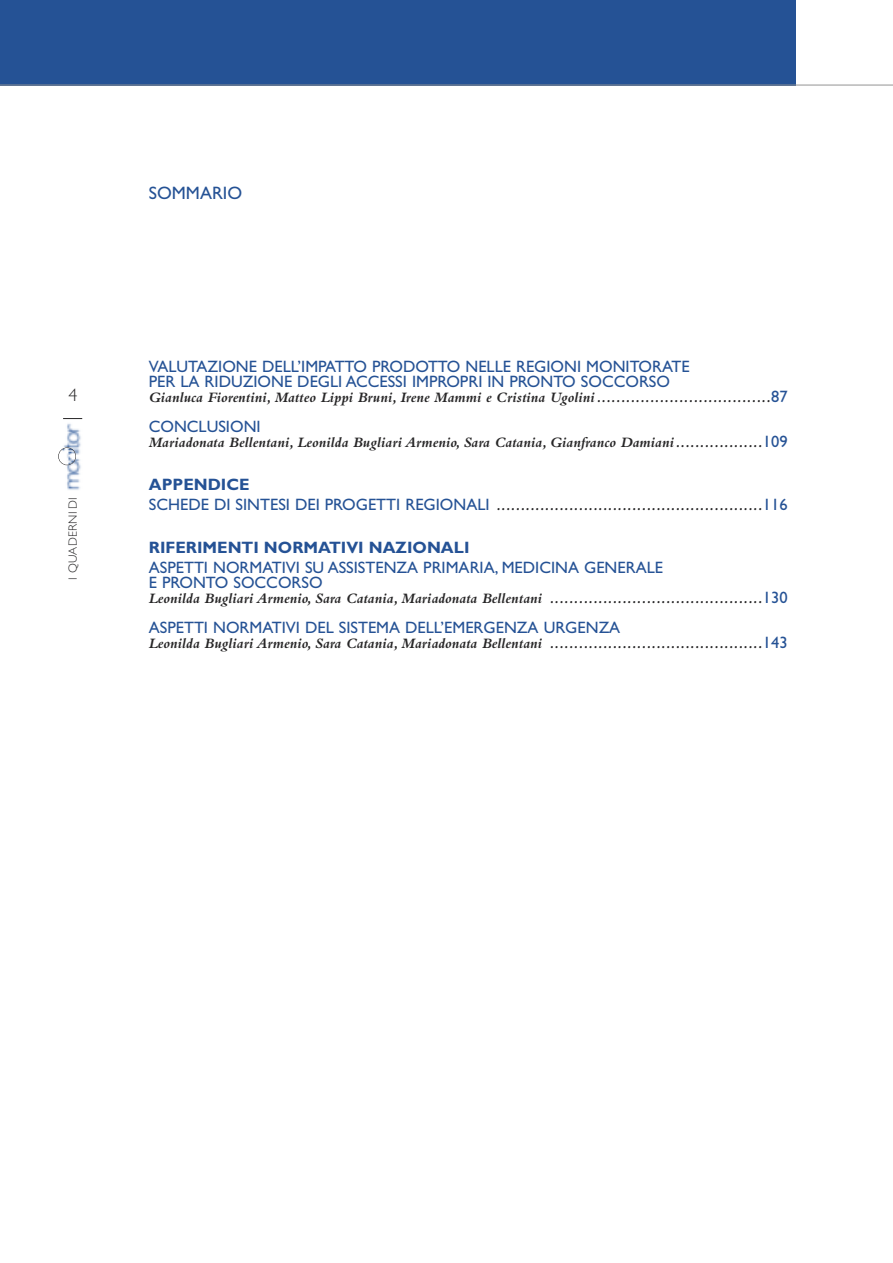
<style>
.page{position:relative;width:893px;height:1263px;background:#fff}
.page>*{position:absolute;margin:0;border:0;box-sizing:border-box;transform-origin:0 0}
.t1{font:18px "Gill Sans";color:#255295}
.t2{font:300 18px "Gill Sans";color:#272627}
.t3{font:16.5px/15px "Gill Sans";color:#255295}
.t4{font:700 16.5px "Gill Sans";color:#255295}
.t5{font:italic 700 15px "Bembo";color:#272627}
.t6{font:300 12px "Gill Sans";letter-spacing:.02em;color:#272627}
.s1{font-family:"Gill Sans";font-weight:400;font-style:normal;font-size:16.5px;color:#255295}
</style>
<div class="page">
<div style="left:0;top:0;width:795px;height:85px;background:#255295"></div>
<hr style="left:0;top:85px;width:893px;height:1px;background:#939393">
<img style="left:63px;top:423px;width:18px;height:67px">
<img style="left:58px;top:448px;width:18px;height:17px;border-radius:50%">
<div style="left:58px;top:447px;width:18px;height:18px;border:1px solid #272627;border-radius:50%"></div>
<svg style="left:63px;top:418px;width:19px;height:1px"></svg>
<p class="t2" style="left:68px;top:388px;width:10px">4</p>
<p class="t6" style="left:68px;top:580px;width:84px;rotate:-90deg">I QUADERNI DI</p>
<p class="t1" style="left:149px;top:186px;width:95px">SOMMARIO</p>
<p class="t3" style="left:149px;top:360px;width:542px">VALUTAZIONE DELL’IMPATTO PRODOTTO NELLE REGIONI MONITORATE<br>PER LA RIDUZIONE DEGLI ACCESSI IMPROPRI IN PRONTO SOCCORSO</p>
<p class="t5" style="left:149px;top:392px;width:640px">Gianluca Fiorentini, Matteo Lippi Bruni, Irene Mammi e Cristina Ugolini....................................<span class="s1">87</span></p>
<p class="t3" style="left:149px;top:420px;width:113px">CONCLUSIONI</p>
<p class="t5" style="left:149px;top:437px;width:640px">Mariadonata Bellentani, Leonilda Bugliari Armenio, Sara Catania, Gianfranco Damiani..................<span class="s1">109</span></p>
<p class="t4" style="left:149px;top:478px;width:102px">APPENDICE</p>
<p class="t5" style="left:149px;top:500px;width:640px"><span class="s1">SCHEDE DI SINTESI DEI PROGETTI REGIONALI</span> .......................................................<span class="s1">116</span></p>
<p class="t4" style="left:149px;top:541px;width:322px">RIFERIMENTI NORMATIVI NAZIONALI</p>
<p class="t3" style="left:149px;top:561px;width:516px">ASPETTI NORMATIVI SU ASSISTENZA PRIMARIA, MEDICINA GENERALE<br>E PRONTO SOCCORSO</p>
<p class="t5" style="left:149px;top:593px;width:640px">Leonilda Bugliari Armenio, Sara Catania, Mariadonata Bellentani ............................................<span class="s1">130</span></p>
<p class="t3" style="left:149px;top:621px;width:473px">ASPETTI NORMATIVI DEL SISTEMA DELL’EMERGENZA URGENZA</p>
<p class="t5" style="left:149px;top:638px;width:640px">Leonilda Bugliari Armenio, Sara Catania, Mariadonata Bellentani ............................................<span class="s1">143</span></p>
</div>
